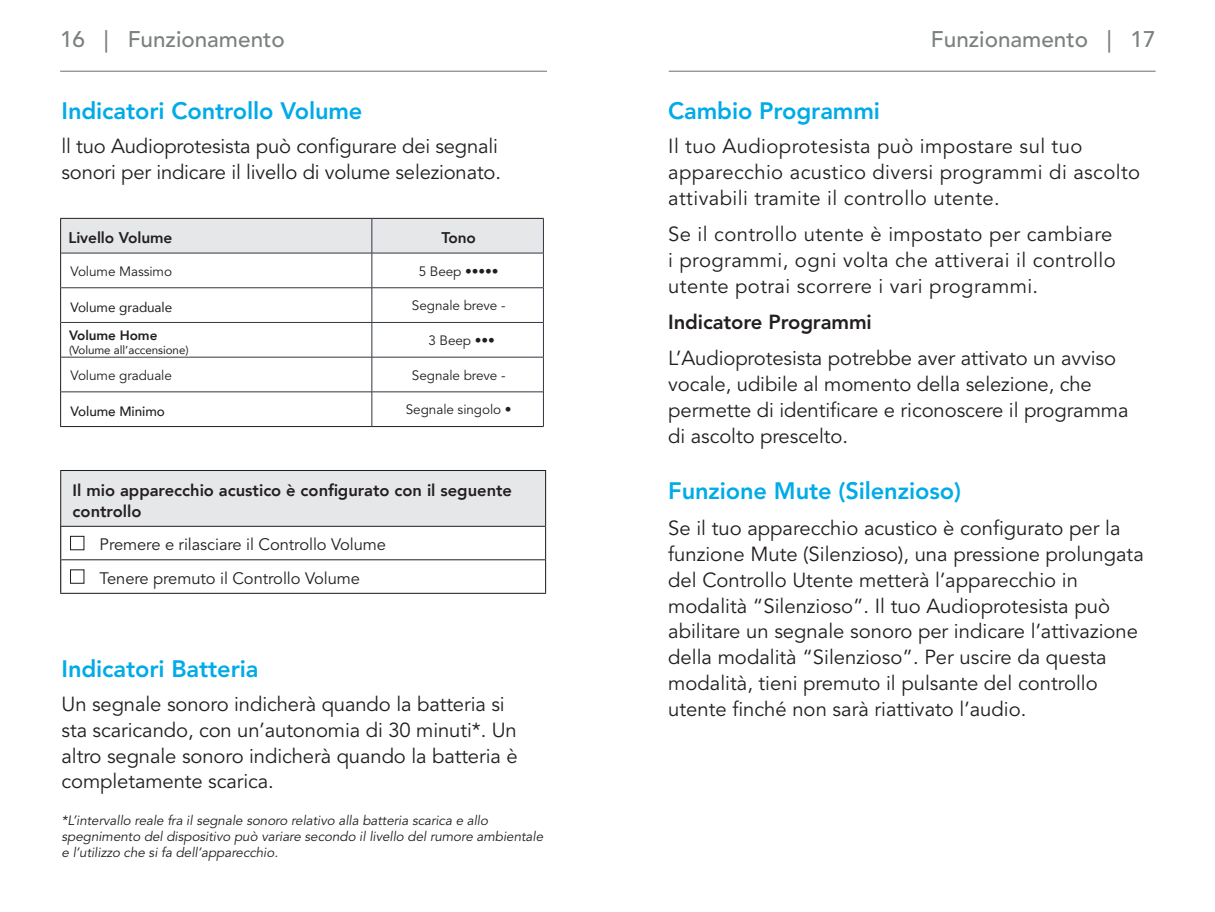
<style>
.page{position:relative;width:1215px;height:912px;background:#fff}
.page>*{position:absolute;margin:0;border:0;box-sizing:border-box;transform-origin:0 0}
._3a__Blue_Subs{font:23.62px "Avenir LT SLI Std Heavy";letter-spacing:-.005em;color:#00abe7}
._1__body{font:23.62px "Avenir LT SLI Std Heavy";letter-spacing:-.005em;color:#00abe7}
.t1{font:22.5px "Avenir LT SLI Std Medium";color:#7b8080}
._1__body-2{font:20.25px/25.9px "Avenir LT SLI Std Book";color:#231f20}
._1__body-3{font:20.25px/25.9px "Avenir LT SLI Std Book";letter-spacing:.02em;color:#231f20}
._1__body-4{font:20.25px "Avenir LT SLI Std Heavy";letter-spacing:-.005em;color:#231f20}
.dispenser_instructio{font:16.43px "Avenir LT SLI Std Book";letter-spacing:-.005em;color:#231f20}
._1__body-5{font:800 16.43px/20.7px "Avenir";color:#231f20}
._1__body-6{font:800 15.53px "Avenir";letter-spacing:-.005em;color:#231f20}
._1__body-7{font:italic 13.5px/16.2px "Avenir LT SLI Std Book";letter-spacing:-.005em;color:#231f20}
._1__body-8{font:13.5px "Avenir LT SLI Std Book";letter-spacing:-.005em;color:#231f20}
._1__body-9{font:13.5px "Avenir";letter-spacing:-.005em;color:#231f20}
._1__body-10{font:500 13.5px "Avenir";letter-spacing:-.005em;color:#231f20}
._1__body-11{font:800 13.5px "Avenir";letter-spacing:-.005em;color:#231f20}
._1__body-12{font:11.47px "Avenir";letter-spacing:-.005em;color:#231f20}
</style>
<div class="page">
<hr style="left:60px;top:71px;width:487px;height:1px;background:#7b8080">
<hr style="left:669px;top:71px;width:487px;height:1px;background:#7b8080">
<div style="left:61px;top:470px;width:485px;height:56px;background:#e6e7e9"></div>
<hr style="left:60px;top:526px;width:1px;height:33px;background:#231f20">
<hr style="left:60px;top:559px;width:1px;height:33px;background:#231f20">
<hr style="left:60px;top:470px;width:486px;height:1px;background:#231f20">
<hr style="left:60px;top:471px;width:1px;height:55px;background:#231f20">
<hr style="left:545px;top:471px;width:1px;height:55px;background:#231f20">
<hr style="left:545px;top:526px;width:1px;height:33px;background:#231f20">
<hr style="left:545px;top:559px;width:1px;height:33px;background:#231f20">
<hr style="left:60px;top:592px;width:486px;height:1px;background:#231f20">
<hr style="left:60px;top:526px;width:485px;height:1px;background:#231f20">
<hr style="left:61px;top:559px;width:484px;height:1px;background:#231f20">
<div style="left:70px;top:535px;width:14px;height:15px;border:1px solid #231f20"></div>
<div style="left:70px;top:569px;width:14px;height:14px;border:1px solid #231f20"></div>
<div style="left:61px;top:219px;width:482px;height:33px;background:#e6e7e9"></div>
<hr style="left:60px;top:218px;width:1px;height:35px;background:#231f20">
<hr style="left:60px;top:253px;width:1px;height:35px;background:#231f20">
<hr style="left:60px;top:288px;width:1px;height:34px;background:#231f20">
<hr style="left:60px;top:322px;width:1px;height:35px;background:#231f20">
<hr style="left:60px;top:357px;width:1px;height:35px;background:#231f20">
<hr style="left:60px;top:392px;width:1px;height:34px;background:#231f20">
<hr style="left:60px;top:426px;width:312px;height:1px;background:#231f20">
<hr style="left:372px;top:426px;width:172px;height:1px;background:#231f20">
<hr style="left:60px;top:218px;width:312px;height:1px;background:#231f20">
<hr style="left:372px;top:218px;width:172px;height:1px;background:#231f20">
<hr style="left:371px;top:218px;width:1px;height:35px;background:#323640">
<hr style="left:543px;top:218px;width:1px;height:35px;background:#323640">
<hr style="left:61px;top:252px;width:311px;height:1px;background:#323640">
<hr style="left:371px;top:253px;width:1px;height:34px;background:#323640">
<hr style="left:372px;top:252px;width:172px;height:1px;background:#323640">
<hr style="left:543px;top:253px;width:1px;height:34px;background:#323640">
<hr style="left:61px;top:287px;width:311px;height:1px;background:#323640">
<hr style="left:371px;top:288px;width:1px;height:34px;background:#323640">
<hr style="left:372px;top:287px;width:172px;height:1px;background:#323640">
<hr style="left:543px;top:288px;width:1px;height:34px;background:#323640">
<hr style="left:61px;top:322px;width:311px;height:1px;background:#323640">
<hr style="left:371px;top:322px;width:1px;height:35px;background:#323640">
<hr style="left:372px;top:322px;width:172px;height:1px;background:#323640">
<hr style="left:543px;top:322px;width:1px;height:35px;background:#323640">
<hr style="left:61px;top:356px;width:311px;height:1px;background:#323640">
<hr style="left:371px;top:357px;width:1px;height:34px;background:#323640">
<hr style="left:372px;top:356px;width:172px;height:1px;background:#323640">
<hr style="left:543px;top:357px;width:1px;height:35px;background:#323640">
<hr style="left:61px;top:391px;width:311px;height:1px;background:#323640">
<hr style="left:371px;top:392px;width:1px;height:34px;background:#323640">
<hr style="left:372px;top:391px;width:171px;height:1px;background:#323640">
<hr style="left:543px;top:392px;width:1px;height:34px;background:#323640">
<p class="t1" style="left:60px;top:27px;width:226px">16 | Funzionamento</p>
<p class="t1" style="left:931px;top:27px;width:226px">Funzionamento | 17</p>
<p class="_3a__Blue_Subs" style="left:62px;top:97px;width:302px">Indicatori Controllo Volume</p>
<p class="_1__body-2" style="left:62px;top:134px;width:438px">ll tuo Audioprotesista può configurare dei segnali sonori per indicare il livello di volume selezionato.</p>
<p class="_1__body-6" style="left:68px;top:226px;width:106px">Livello Volume</p>
<p class="_1__body-6" style="left:441px;top:226px;width:36px">Tono</p>
<p class="_1__body-8" style="left:71px;top:263px;width:103px">Volume Massimo</p>
<p class="_1__body-8" style="left:419px;top:263px;width:81px">5 Beep •••••</p>
<p class="_1__body-9" style="left:71px;top:296px;width:103px">Volume graduale</p>
<p class="_1__body-8" style="left:412px;top:298px;width:95px">Segnale breve -</p>
<p class="_1__body-11" style="left:69px;top:324px;width:90px">Volume Home</p>
<p class="_1__body-12" style="left:69px;top:340px;width:121px">(Volume all’accensione)</p>
<p class="_1__body-8" style="left:429px;top:332px;width:68px">3 Beep •••</p>
<p class="_1__body-8" style="left:71px;top:367px;width:103px">Volume graduale</p>
<p class="_1__body-8" style="left:412px;top:367px;width:95px">Segnale breve -</p>
<p class="_1__body-10" style="left:71px;top:399px;width:96px">Volume Minimo</p>
<p class="_1__body-8" style="left:406px;top:402px;width:107px">Segnale singolo •</p>
<p class="_1__body-5" style="left:73px;top:480px;width:441px">Il mio apparecchio acustico è configurato con il seguente controllo</p>
<p class="dispenser_instructio" style="left:100px;top:535px;width:288px">Premere e rilasciare il Controllo Volume</p>
<p class="dispenser_instructio" style="left:100px;top:568px;width:262px">Tenere premuto il Controllo Volume</p>
<p class="_3a__Blue_Subs" style="left:62px;top:654px;width:198px">Indicatori Batteria</p>
<p class="_1__body-2" style="left:62px;top:691px;width:458px">Un segnale sonoro indicherà quando la batteria si sta scaricando, con un’autonomia di 30 minuti*. Un altro segnale sonoro indicherà quando la batteria è completamente scarica.</p>
<p class="_1__body-7" style="left:62px;top:812px;width:483px">*L’intervallo reale fra il segnale sonoro relativo alla batteria scarica e allo spegnimento del dispositivo può variare secondo il livello del rumore ambientale e l’utilizzo che si fa dell’apparecchio.</p>
<p class="_3a__Blue_Subs" style="left:668px;top:97px;width:213px">Cambio Programmi</p>
<p class="_1__body-3" style="left:668px;top:134px;width:474px">Il tuo Audioprotesista può impostare sul tuo apparecchio acustico diversi programmi di ascolto attivabili tramite il controllo utente.</p>
<p class="_1__body-3" style="left:668px;top:221px;width:449px">Se il controllo utente è impostato per cambiare i programmi, ogni volta che attiverai il controllo utente potrai scorrere i vari programmi.</p>
<p class="_1__body-4" style="left:668px;top:310px;width:205px">Indicatore Programmi</p>
<p class="_1__body-2" style="left:668px;top:345px;width:462px">L’Audioprotesista potrebbe aver attivato un avviso vocale, udibile al momento della selezione, che permette di identificare e riconoscere il programma di ascolto prescelto.</p>
<p class="_1__body" style="left:668px;top:476px;width:294px">Funzione Mute (Silenzioso)</p>
<p class="_1__body-2" style="left:668px;top:515px;width:477px">Se il tuo apparecchio acustico è configurato per la funzione Mute (Silenzioso), una pressione prolungata del Controllo Utente metterà l’apparecchio in modalità “Silenzioso”. Il tuo Audioprotesista può abilitare un segnale sonoro per indicare l’attivazione della modalità “Silenzioso”. Per uscire da questa modalità, tieni premuto il pulsante del controllo utente finché non sarà riattivato l’audio.</p>
</div>
